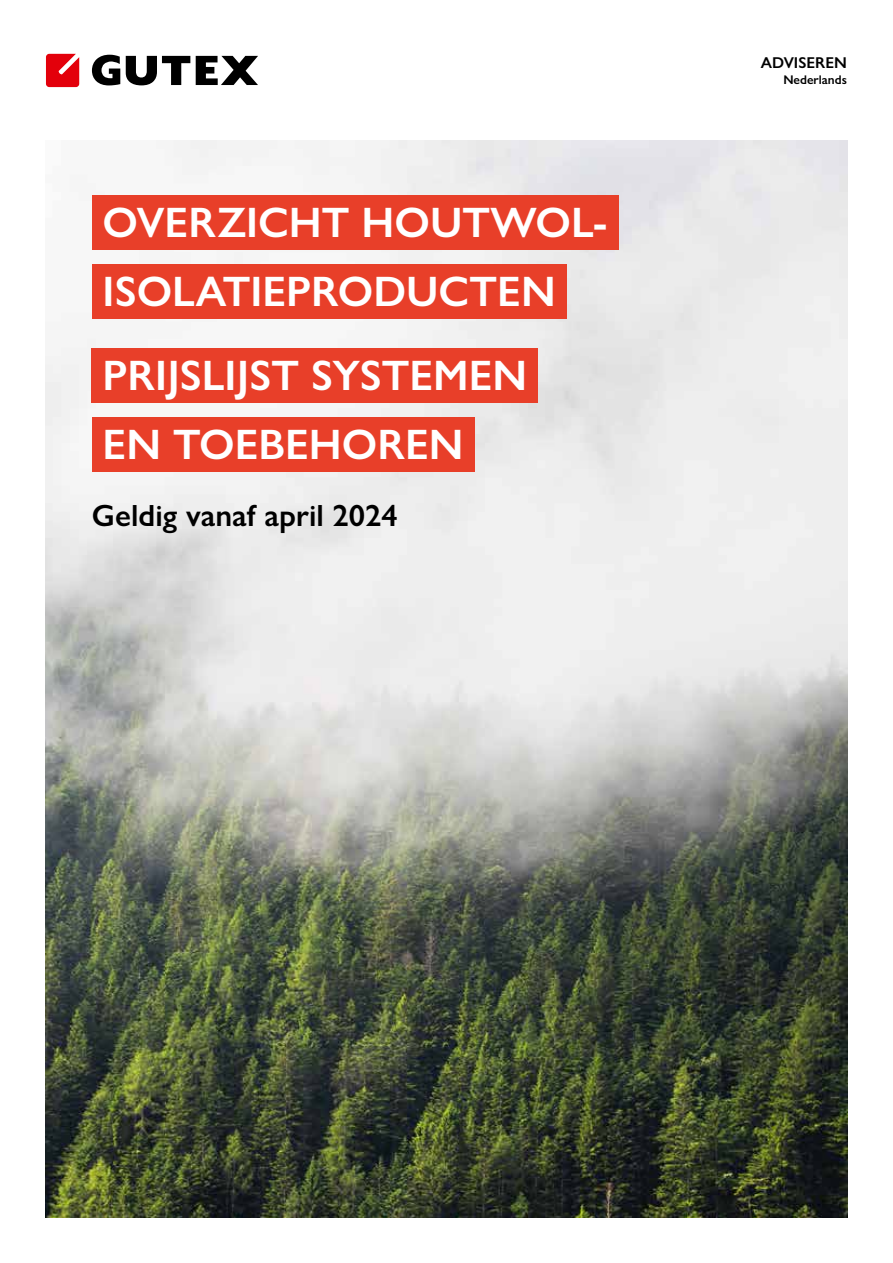
<style>
.page{position:relative;width:893px;height:1263px;background:#fff}
.page>*{position:absolute;margin:0;border:0;box-sizing:border-box;transform-origin:0 0}
.t1{font:600 42.75px/69.3px "Gill Sans Nova";color:#fff}
.t2{font:600 30.75px "Gill Sans Nova";color:#000}
.t3{font:600 15.75px "Gill Sans Nova";color:#000}
.t4{font:600 12.6px "Gill Sans Nova";color:#000}
</style>
<div class="page">
<img style="left:46px;top:141px;width:801px;height:1076px">
<div style="left:92px;top:195px;width:527px;height:55px;background:#e83f29"></div>
<div style="left:92px;top:264px;width:474px;height:55px;background:#e83f29"></div>
<div style="left:92px;top:348px;width:446px;height:55px;background:#e83f29"></div>
<div style="left:92px;top:418px;width:382px;height:54px;background:#e83f29"></div>
<svg style="left:196px;top:56px;width:62px;height:29px"></svg>
<svg style="left:126px;top:56px;width:64px;height:29px"></svg>
<svg style="left:92px;top:55px;width:28px;height:30px"></svg>
<svg style="left:46px;top:54px;width:33px;height:33px"></svg>
<p class="t1" style="left:103px;top:187px;width:507px">OVERZICHT HOUTWOL-<br>ISOLATIEPRODUCTEN</p>
<p class="t1" style="left:103px;top:341px;width:426px">PRIJSLIJST SYSTEMEN<br>EN TOEBEHOREN</p>
<p class="t2" style="left:92px;top:496px;width:307px">Geldig vanaf april 2024</p>
<p class="t3" style="left:761px;top:53px;width:88px">ADVISEREN</p>
<p class="t4" style="left:783px;top:72px;width:65px">Nederlands</p>
</div>
